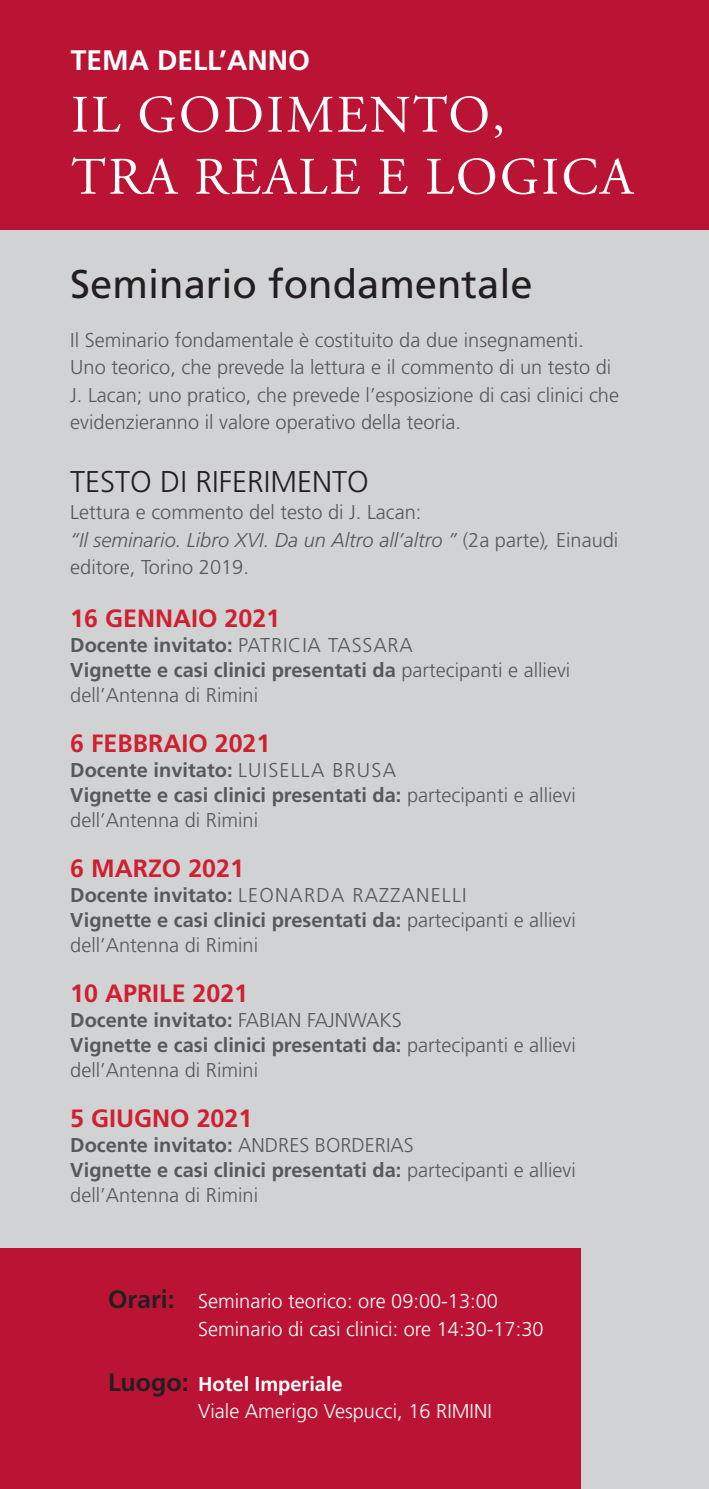
<style>
.page{position:relative;width:709px;height:1489px;background:#fff}
.page>*{position:absolute;margin:0;border:0;box-sizing:border-box;transform-origin:0 0}
.t1{font:52.5px/62px "Adobe Garamond Pro";letter-spacing:.045em;color:#fff}
.t2{font:40px "Frutiger LT Std";color:#231f20}
.t3{font:300 30px "Frutiger LT Std";color:#231f20}
.t4{font:700 28.25px "Frutiger LT Std";color:#fff}
.t5{font:700 25px "Frutiger LT Std";color:#cf202f}
.t6{font:300 20px/25px "Frutiger LT Std";color:#57585a}
.t7{font:300 20px/27.5px "Frutiger LT Std";color:#fff}
.t8{font:300 20px/25px "Frutiger LT Std";letter-spacing:.06em;color:#57585a}
.s1{font-style:italic}
.s2{font-weight:700}
.s3{font-weight:700;font-size:25px;color:#231f20}
</style>
<div class="page">
<div style="left:0;top:0;width:709px;height:1488px;background:#d1d2d4"></div>
<div style="left:0;top:0;width:709px;height:230px;background:#ba1333"></div>
<div style="left:0;top:1247px;width:581px;height:241px;background:#ba1333"></div>
<h3 class="t4" style="left:71px;top:43px;width:241px">TEMA DELL’ANNO</h3>
<h1 class="t1" style="left:71px;top:86px;width:563px">IL GODIMENTO,<br>TRA REALE E LOGICA</h1>
<h2 class="t2" style="left:70px;top:260px;width:464px">Seminario fondamentale</h2>
<p class="t6" style="left:70px;top:326px;width:550px;line-height:27.5px">Il Seminario fondamentale è costituito da due insegnamenti.<br>Uno teorico, che prevede la lettura e il commento di un testo di J. Lacan; uno pratico, che prevede l’esposizione di casi clinici che evidenzieranno il valore operativo della teoria.</p>
<h3 class="t3" style="left:70px;top:464px;width:300px">TESTO DI RIFERIMENTO</h3>
<p class="t6" style="left:70px;top:499px;width:549px;line-height:27.5px">Lettura e commento del testo di J. Lacan:<br><span class="s1">“Il seminario. Libro XVI. Da un Altro all’altro ”</span> (2a parte)<span class="s1">,</span> Einaudi editore, Torino 2019.</p>
<p class="t5" style="left:70px;top:603px;width:211px">16 GENNAIO 2021</p>
<p class="t6" style="left:70px;top:632px;width:501px"><span class="s2">Docente invitato:</span> PATRICIA TASSARA<br><span class="s2">Vignette e casi clinici presentati da</span> partecipanti e allievi dell’Antenna di Rimini</p>
<p class="t5" style="left:70px;top:728px;width:202px">6 FEBBRAIO 2021</p>
<p class="t6" style="left:70px;top:757px;width:507px"><span class="s2">Docente invitato:</span> LUISELLA BRUSA<br><span class="s2">Vignette e casi clinici presentati da:</span> partecipanti e allievi dell’Antenna di Rimini</p>
<p class="t5" style="left:70px;top:853px;width:175px">6 MARZO 2021</p>
<p class="t8" style="left:70px;top:882px;width:507px"><span class="s2">Docente invitato:</span> LEONARDA RAZZANELLI<br><span class="s2">Vignette e casi clinici presentati da:</span> partecipanti e allievi dell’Antenna di Rimini</p>
<p class="t5" style="left:70px;top:978px;width:179px">10 APRILE 2021</p>
<p class="t6" style="left:70px;top:1007px;width:507px"><span class="s2">Docente invitato:</span> FABIAN FAJNWAKS<br><span class="s2">Vignette e casi clinici presentati da:</span> partecipanti e allievi dell’Antenna di Rimini</p>
<p class="t5" style="left:70px;top:1103px;width:183px">5 GIUGNO 2021</p>
<p class="t6" style="left:70px;top:1132px;width:507px"><span class="s2">Docente invitato:</span> ANDRES BORDERIAS<br><span class="s2">Vignette e casi clinici presentati da:</span> partecipanti e allievi dell’Antenna di Rimini</p>
<p class="t7" style="left:198px;top:1287px;width:347px;text-indent:-90px"><span class="s3">Orari:</span> Seminario teorico: ore 09:00-13:00<br>Seminario di casi clinici: ore 14:30-17:30</p>
<p class="t7" style="left:198px;top:1370px;width:295px;text-indent:-90px"><span class="s3">Luogo:</span> <span class="s2">Hotel Imperiale<br></span>Viale Amerigo Vespucci, 16 RIMINI</p>
</div>
